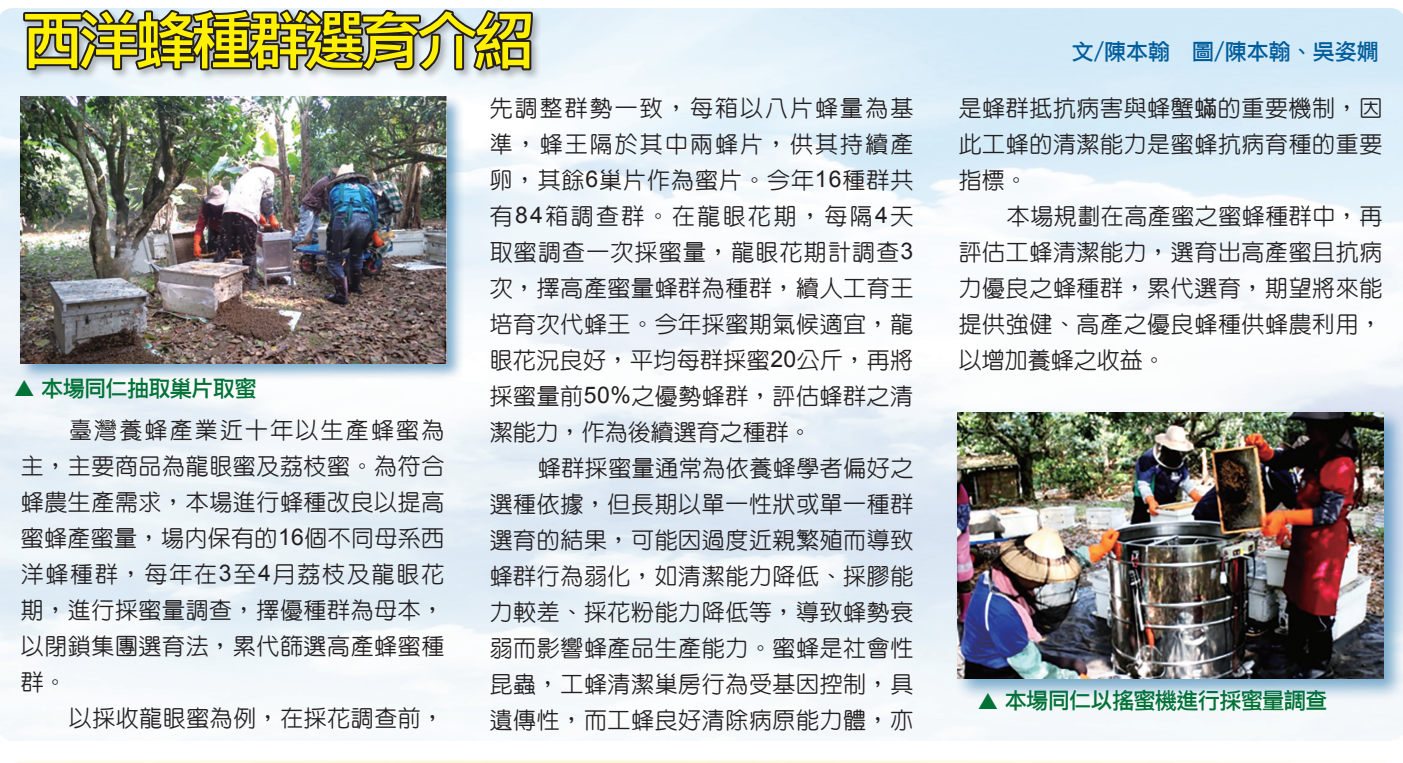
<style>
.page{position:relative;width:1403px;height:763px;background:#fff}
.page>*{position:absolute;margin:0;border:0;box-sizing:border-box;transform-origin:0 0}
.t1{font:700 64px "Microsoft Jheng Hei";letter-spacing:-.12em;color:#fff101}
.t2{font:500 23px/36px "Yen Round";letter-spacing:.025em;color:#231f20;text-align:justify}
.t3{font:22.2px "DF Li Hei Md HK BF";letter-spacing:-.035em;color:#007236}
.t4{font:22px "DF Li Hei Md HK BF";color:#005d9c}
.s1{font-family:"Arial";font-weight:400}
.s2{font-family:"DF Yuan Md HK BF";font-weight:400}
</style>
<div class="page">
<div style="left:21px;top:7px;width:521px;height:74px;background:#231f20;opacity:.3"></div>
<svg style="left:21px;top:7px;width:514px;height:68px;background:#6c6e71"></svg>
<div style="left:18px;top:94px;width:447px;height:288px;background:#005d9c;opacity:.5"></div>
<img style="left:21px;top:97px;width:425px;height:266px">
<div style="left:953px;top:408px;width:449px;height:294px;background:#005d9c;opacity:.5"></div>
<img style="left:957px;top:412px;width:425px;height:266px">
<svg style="left:15px;top:380px;width:19px;height:16px"></svg>
<svg style="left:978px;top:692px;width:19px;height:17px"></svg>
<h1 class="t1" style="left:21px;top:1px;width:516px">西洋蜂種群選育介紹</h1>
<p class="t3" style="left:41px;top:377px;width:217px">本場同仁抽取巢片取蜜</p>
<p class="t2" style="left:21px;top:412px;width:425px;text-indent:48px">臺灣養蜂產業近十年以生產蜂蜜為主，主要商品為龍眼蜜及荔枝蜜。為符合蜂農生產需求，本場進行蜂種改良以提高蜜蜂產蜜量，場內保有的<span class="s1">16</span>個不同母系西洋蜂種群，每年在<span class="s1">3</span>至<span class="s1">4</span>月荔枝及龍眼花期，進行採蜜量調查，擇優種群為母本，以閉鎖集團選育法，累代篩選高產蜂蜜種群。</p>
<p class="t2" style="left:69px;top:700px;width:377px">以採收龍眼蜜為例，在採花調查前，</p>
<p class="t2" style="left:489px;top:90px;width:425px">先調整群勢一致，每箱以八片蜂量為基準，蜂王隔於其中兩蜂片，供其持續產卵，其餘<span class="s1">6</span>巢片作為蜜片。今年<span class="s1">16</span>種群共有<span class="s1">84</span>箱調查群。在龍眼花期，每隔<span class="s1">4</span>天取蜜調查一次採蜜量，龍眼花期計調查<span class="s1">3</span>次，擇高產蜜量蜂群為種群，續人工育王培育次代蜂王。今年採蜜期氣候適宜，龍眼花況良好，平均每群採蜜<span class="s1">20</span>公斤，再將採蜜量前<span class="s1">50%</span>之優勢蜂群，評估蜂群之清潔能力，作為後續選育之種群。</p>
<p class="t2" style="left:489px;top:450px;width:425px;text-indent:48px">蜂群採蜜量通常為依養蜂學者偏好之選種依據，但長期以單一性狀或單一種群選育的結果，可能因過度近親繁殖而導致蜂群行為弱化，如清潔能力降低、採膠能力較差、採花粉能力降低等，導致蜂勢衰弱而影響蜂產品生產能力。蜜蜂是社會性昆蟲，工蜂清潔巢房行為受基因控制，具遺傳性，而工蜂良好清除病原能力體，亦</p>
<p class="t4" style="left:1071px;top:41px;width:308px">文/陳本翰　圖/陳本翰、吳姿嫺</p>
<p class="t2" style="left:958px;top:90px;width:425px">是蜂群抵抗病害與蜂蟹<span class="s2">蟎</span>的重要機制，因此工蜂的清潔能力是蜜蜂抗病育種的重要指標。</p>
<p class="t2" style="left:958px;top:198px;width:425px;text-indent:48px">本場規劃在高產蜜之蜜蜂種群中，再評估工蜂清潔能力，選育出高產蜜且抗病力優良之蜂種群，累代選育，期望將來能提供強健、高產之優良蜂種供蜂農利用，以增加養蜂之收益。</p>
<p class="t3" style="left:1004px;top:689px;width:324px">本場同仁以搖蜜機進行採蜜量調查</p>
</div>
